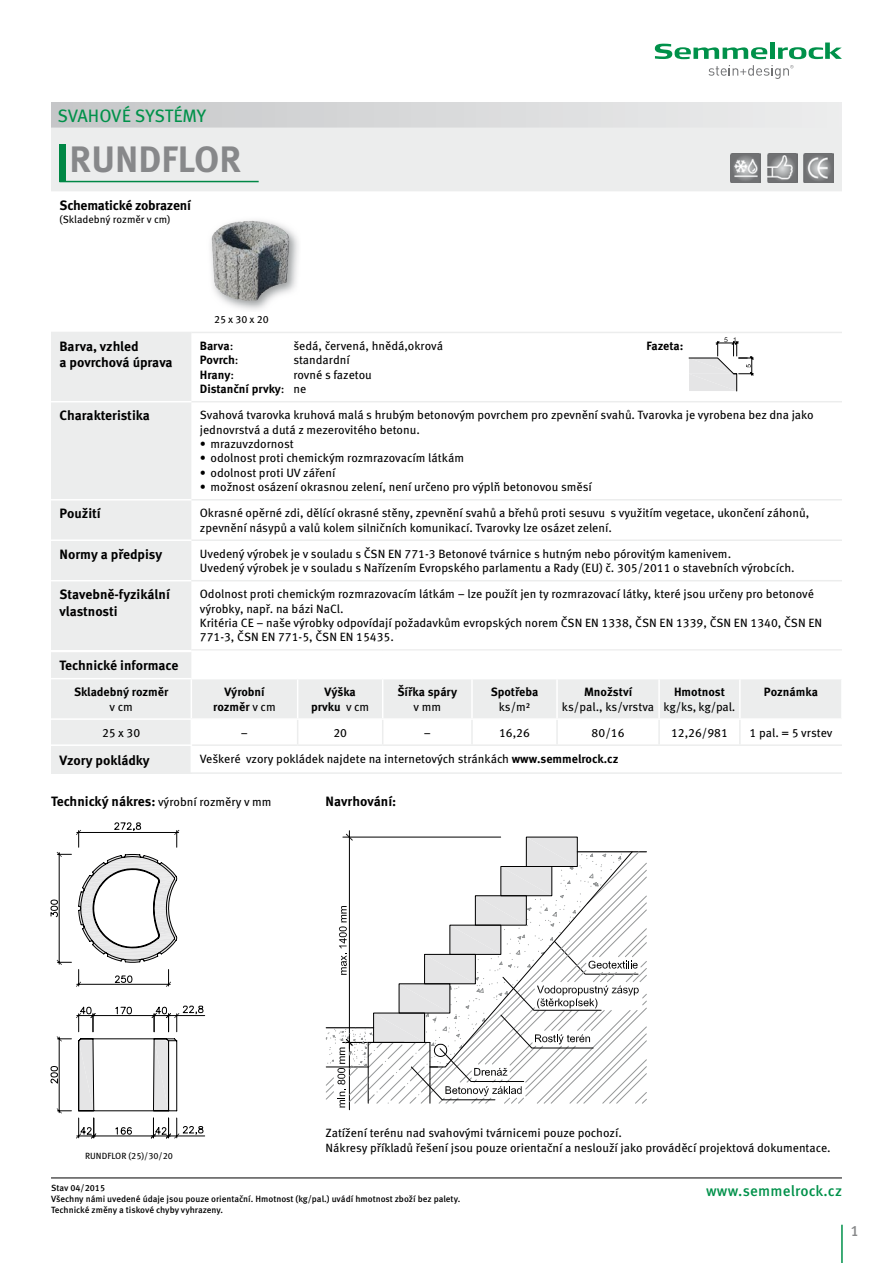
<style>
.page{position:relative;width:893px;height:1263px;background:#fff}
.page>*{position:absolute;margin:0;border:0;box-sizing:border-box;transform-origin:0 0}
.t1{font:700 36.75px "Meta Pro";color:#87888a}
.t2{font:18px "Meta Pro";letter-spacing:-.01em;color:#00914a}
.t3{font:500 15px "Meta Pro";letter-spacing:.01em;color:#00914a}
.t4{font:500 15px "Meta Pro";color:#87888a}
.t5{font:700 13.5px/16.2px "Meta Pro";color:#000}
.t6{font:12px/14.4px "Meta Pro";color:#000}
.t7{font:700 12px/14.4px "Meta Pro";color:#000;text-align:center}
.t8{font:10.5px "Meta Pro";color:#000}
.t9{font:500 9px/10.8px "Meta Pro";color:#000}
.t10{font:9px "Meta Pro";color:#000}
.s1{font-size:38.85px;color:#008745}
.s2{font-size:18px;color:#eceded}
.s3{font-weight:400}
.s4{font-weight:700}
.s5{font-weight:700;font-size:13.5px}
</style>
<div class="page">
<svg style="left:655px;top:44px;width:112px;height:15px"></svg>
<hr style="left:770px;top:43px;width:4px;height:16px;background:#00914a">
<svg style="left:778px;top:43px;width:64px;height:16px"></svg>
<svg style="left:708px;top:65px;width:85px;height:14px"></svg>
<hr style="left:51px;top:1177px;width:791px;height:1px;background:#000">
<hr style="left:841px;top:1225px;width:2px;height:38px;background:#00914a">
<div style="left:51px;top:102px;width:791px;height:26px;background:linear-gradient(to right,#c6c7c8,#eceded)"></div>
<div style="left:51px;top:128px;width:791px;height:63px;background:#eceded"></div>
<hr style="left:59px;top:181px;width:200px;height:1px;background:#008745">
<img style="left:731px;top:153px;width:30px;height:30px">
<img style="left:767px;top:153px;width:30px;height:30px">
<img style="left:804px;top:153px;width:29px;height:30px">
<img style="left:210px;top:220px;width:89px;height:90px">
<img style="left:212px;top:221px;width:40px;height:75px">
<div style="left:51px;top:333px;width:140px;height:317px;background:#eceded"></div>
<hr style="left:51px;top:332px;width:140px;height:1px;background:#eceded">
<hr style="left:191px;top:332px;width:447px;height:1px;background:#eceded">
<hr style="left:638px;top:332px;width:204px;height:1px;background:#eceded">
<hr style="left:191px;top:401px;width:447px;height:1px;background:#eceded">
<hr style="left:638px;top:401px;width:204px;height:1px;background:#eceded">
<hr style="left:191px;top:499px;width:447px;height:1px;background:#eceded">
<hr style="left:638px;top:499px;width:204px;height:1px;background:#eceded">
<hr style="left:191px;top:539px;width:447px;height:2px;background:#eceded">
<hr style="left:638px;top:539px;width:204px;height:2px;background:#eceded">
<hr style="left:51px;top:401px;width:140px;height:1px;background:#fff">
<hr style="left:51px;top:499px;width:140px;height:1px;background:#fff">
<hr style="left:51px;top:539px;width:140px;height:2px;background:#fff">
<hr style="left:51px;top:580px;width:140px;height:1px;background:#fff">
<hr style="left:191px;top:580px;width:447px;height:1px;background:#eceded">
<hr style="left:638px;top:580px;width:204px;height:1px;background:#eceded">
<hr style="left:191px;top:649px;width:447px;height:2px;background:#eceded">
<hr style="left:638px;top:649px;width:204px;height:2px;background:#eceded">
<svg style="left:51px;top:652px;width:790px;height:92px;fill:#eceded"></svg>
<hr style="left:51px;top:678px;width:140px;height:1px;background:#fff">
<hr style="left:191px;top:678px;width:107px;height:1px;background:#fff">
<hr style="left:298px;top:678px;width:85px;height:1px;background:#fff">
<hr style="left:383px;top:678px;width:89px;height:1px;background:#fff">
<hr style="left:472px;top:678px;width:85px;height:1px;background:#fff">
<hr style="left:557px;top:678px;width:102px;height:1px;background:#fff">
<hr style="left:659px;top:678px;width:81px;height:1px;background:#fff">
<hr style="left:740px;top:678px;width:103px;height:1px;background:#fff">
<hr style="left:51px;top:718px;width:140px;height:2px;background:#fff">
<hr style="left:191px;top:718px;width:107px;height:2px;background:#fff">
<hr style="left:298px;top:718px;width:85px;height:2px;background:#fff">
<hr style="left:383px;top:718px;width:89px;height:2px;background:#fff">
<hr style="left:472px;top:718px;width:85px;height:2px;background:#fff">
<hr style="left:557px;top:718px;width:102px;height:2px;background:#fff">
<hr style="left:659px;top:718px;width:81px;height:2px;background:#fff">
<hr style="left:740px;top:718px;width:103px;height:2px;background:#fff">
<svg style="left:297px;top:652px;width:1px;height:26px"></svg>
<svg style="left:382px;top:652px;width:1px;height:26px"></svg>
<hr style="left:471px;top:652px;width:2px;height:26px;background:#fff">
<hr style="left:556px;top:652px;width:2px;height:26px;background:#fff">
<hr style="left:658px;top:652px;width:2px;height:26px;background:#fff">
<hr style="left:739px;top:652px;width:2px;height:26px;background:#fff">
<hr style="left:191px;top:679px;width:1px;height:39px;background:#fff">
<hr style="left:297px;top:679px;width:1px;height:39px;background:#fff">
<hr style="left:382px;top:679px;width:1px;height:39px;background:#fff">
<hr style="left:471px;top:679px;width:2px;height:39px;background:#fff">
<hr style="left:556px;top:679px;width:2px;height:39px;background:#fff">
<hr style="left:658px;top:679px;width:2px;height:39px;background:#fff">
<hr style="left:739px;top:679px;width:2px;height:39px;background:#fff">
<div style="left:51px;top:746px;width:140px;height:27px;background:#eceded"></div>
<hr style="left:51px;top:772px;width:140px;height:2px;background:#eceded">
<hr style="left:191px;top:772px;width:651px;height:2px;background:#eceded">
<svg style="left:191px;top:720px;width:651px;height:26px"></svg>
<svg style="left:689px;top:337px;width:64px;height:54px"></svg>
<svg style="left:51px;top:822px;width:154px;height:316px"></svg>
<hr style="left:349px;top:831px;width:1px;height:218px;background:#000">
<hr style="left:349px;top:1036px;width:1px;height:74px;background:#000">
<svg style="left:326px;top:834px;width:321px;height:273px"></svg>
<h2 class="t2" style="left:57px;top:105px;width:150px">SVAHOVÉ SYSTÉMY</h2>
<h1 class="t1" style="left:56px;top:136px;width:204px"><span class="s1">|</span>RUNDFLOR <span class="s2">.</span></h1>
<p class="t5" style="left:60px;top:197px;width:133px">Schematické zobrazení</p>
<p class="t8" style="left:60px;top:212px;width:112px">(Skladebný rozměr v cm)</p>
<p class="t8" style="left:214px;top:313px;width:56px">25 x 30 x 20</p>
<p class="t5" style="left:60px;top:338px;width:115px">Barva, vzhled<br>a povrchová úprava</p>
<p class="t7" style="left:200px;top:339px;width:35px">Barva<span class="s3">:</span></p>
<p class="t6" style="left:293px;top:339px;width:151px">šedá, červená, hnědá,okrová</p>
<p class="t7" style="left:200px;top:353px;width:40px">Povrch<span class="s3">:</span></p>
<p class="t6" style="left:293px;top:353px;width:58px">standardní</p>
<p class="t7" style="left:200px;top:368px;width:36px">Hrany<span class="s3">:</span></p>
<p class="t6" style="left:200px;top:367px;width:174px;text-indent:94px">rovné s fazetou<br><span class="s4">Distanční prvky</span>: ne</p>
<p class="t7" style="left:646px;top:339px;width:39px">Fazeta:</p>
<p class="t5" style="left:60px;top:408px;width:92px">Charakteristika</p>
<p class="t6" style="left:200px;top:408px;width:615px">Svahová tvarovka kruhová malá s hrubým betonovým povrchem pro zpevnění svahů. Tvarovka je vyrobena bez dna jako jednovrstvá a dutá z mezerovitého betonu.</p>
<p class="t6" style="left:200px;top:437px;width:95px">• mrazuvzdornost</p>
<p class="t6" style="left:200px;top:451px;width:266px">• odolnost proti chemickým rozmrazovacím látkám</p>
<p class="t6" style="left:200px;top:466px;width:137px">• odolnost proti UV záření</p>
<p class="t6" style="left:200px;top:480px;width:393px">• možnost osázení okrasnou zelení, není určeno pro výplň betonovou směsí</p>
<p class="t5" style="left:60px;top:506px;width:43px">Použití</p>
<p class="t6" style="left:200px;top:506px;width:611px">Okrasné opěrné zdi, dělící okrasné stěny, zpevnění svahů a břehů proti sesuvu s využitím vegetace, ukončení záhonů, zpevnění násypů a valů kolem silničních komunikací. Tvarovky lze osázet zelení.</p>
<p class="t5" style="left:60px;top:546px;width:104px">Normy a předpisy</p>
<p class="t6" style="left:200px;top:546px;width:596px">Uvedený výrobek je v souladu s ČSN EN 771-3 Betonové tvárnice s hutným nebo pórovitým kamenivem.<br>Uvedený výrobek je v souladu s Nařízením Evropského parlamentu a Rady (EU) č. 305/2011 o stavebních výrobcích.</p>
<p class="t5" style="left:60px;top:587px;width:112px">Stavebně-fyzikální vlastnosti</p>
<p class="t6" style="left:200px;top:587px;width:624px">Odolnost proti chemickým rozmrazovacím látkám – lze použít jen ty rozmrazovací látky, které jsou určeny pro betonové výrobky, např. na bázi NaCl.<br>Kritéria CE – naše výrobky odpovídají požadavkům evropských norem ČSN EN 1338, ČSN EN 1339, ČSN EN 1340, ČSN EN 771-3, ČSN EN 771-5, ČSN EN 15435.</p>
<p class="t5" style="left:60px;top:657px;width:121px">Technické informace</p>
<p class="t7" style="left:74px;top:685px;width:96px">Skladebný rozměr</p>
<p class="t6" style="left:110px;top:699px;width:25px">v cm</p>
<p class="t7" style="left:213px;top:685px;width:64px">Výrobní rozměr <span class="s3">v cm</span></p>
<p class="t7" style="left:311px;top:685px;width:60px">Výška prvku <span class="s3">v cm</span></p>
<p class="t7" style="left:397px;top:685px;width:61px">Šířka spáry</p>
<p class="t7" style="left:491px;top:685px;width:49px">Spotřeba</p>
<p class="t6" style="left:499px;top:699px;width:33px">ks/m²</p>
<p class="t7" style="left:584px;top:685px;width:50px">Množství</p>
<p class="t6" style="left:562px;top:699px;width:94px">ks/pal., ks/vrstva</p>
<p class="t7" style="left:764px;top:685px;width:56px">Poznámka</p>
<p class="t7" style="left:674px;top:685px;width:52px">Hmotnost</p>
<p class="t6" style="left:664px;top:699px;width:73px">kg/ks, kg/pal.</p>
<p class="t6" style="left:414px;top:699px;width:29px">v mm</p>
<p class="t6" style="left:102px;top:725px;width:40px">25 x 30</p>
<p class="t6" style="left:241px;top:725px;width:9px">–</p>
<p class="t6" style="left:333px;top:725px;width:15px">20</p>
<p class="t6" style="left:424px;top:725px;width:9px">–</p>
<p class="t6" style="left:499px;top:725px;width:32px">16,26</p>
<p class="t6" style="left:592px;top:725px;width:34px">80/16</p>
<p class="t6" style="left:671px;top:725px;width:58px">12,26/981</p>
<p class="t6" style="left:749px;top:725px;width:85px">1 pal. = 5 vrstev</p>
<p class="t5" style="left:60px;top:752px;width:92px">Vzory pokládky</p>
<p class="t6" style="left:200px;top:752px;width:420px">Veškeré vzory pokládek najdete na internetových stránkách <span class="s4">www.semmelrock.cz</span></p>
<p class="t6" style="left:51px;top:795px;width:222px"><span class="s5">Technický nákres:</span> výrobní rozměry v mm</p>
<p class="t5" style="left:326px;top:794px;width:72px">Navrhování:</p>
<p class="t10" style="left:85px;top:1151px;width:89px">RUNDFLOR (25)/30/20</p>
<p class="t6" style="left:326px;top:1126px;width:507px">Zatížení terénu nad svahovými tvárnicemi pouze pochozí.<br>Nákresy příkladů řešení jsou pouze orientační a neslouží jako prováděcí projektová dokumentace.</p>
<p class="t9" style="left:51px;top:1183px;width:411px">Stav 04/2015<br>Všechny námi uvedené údaje jsou pouze orientační. Hmotnost (kg/pal.) uvádí hmotnost zboží bez palety.<br>Technické změny a tiskové chyby vyhrazeny.</p>
<p class="t3" style="left:706px;top:1181px;width:137px">www.semmelrock.cz</p>
<p class="t4" style="left:850px;top:1222px;width:10px">1</p>
</div>
